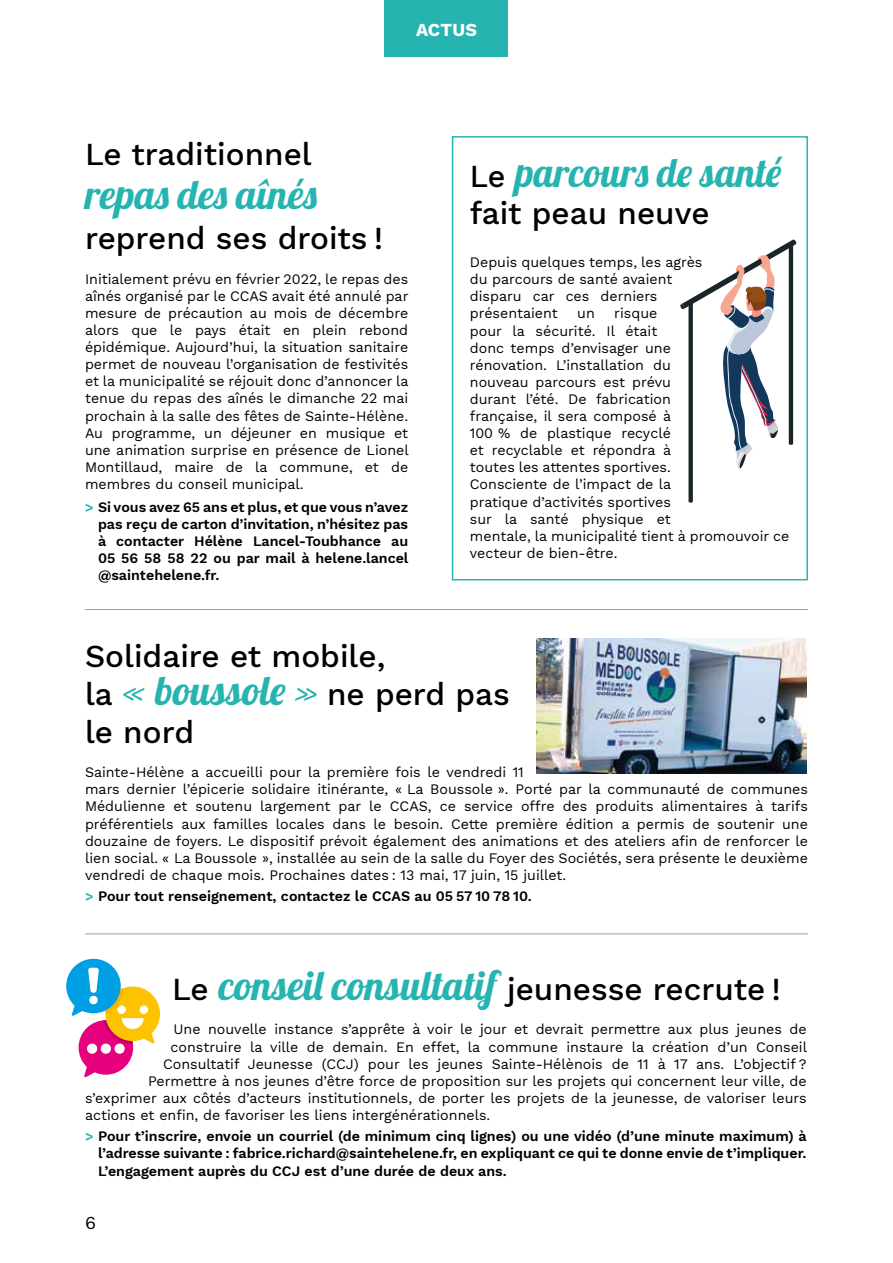
<style>
.page{position:relative;width:893px;height:1263px;background:#fff}
.page>*{position:absolute;margin:0;border:0;box-sizing:border-box;transform-origin:0 0}
.t1{font:40.5px "Lobster 1.4";letter-spacing:.03em;color:#26b4b0}
.t2{font:500 31.5px/37.8px "Work Sans";color:#000}
.t3{font:700 18px "Work Sans";letter-spacing:.01em;color:#fff}
.t4{font:18px "Work Sans";color:#000}
.t5{font:14.25px/17.1px "Work Sans";color:#000}
.t6{font:600 14.25px/17.1px "Work Sans";color:#000;text-align:justify}
.s1{color:#26b4b0}
.s2{font-family:"Work Sans";font-weight:500;font-size:31.5px;color:#000}
.s3{font-family:"Lobster 1.4";font-weight:400;font-size:40.5px;color:#26b4b0}
</style>
<div class="page">
<div style="left:452px;top:136px;width:356px;height:444px;border:2px solid #26b4b0"></div>
<div style="left:385px;top:0;width:123px;height:56px;background:#26b4b0"></div>
<svg style="left:680px;top:239px;width:116px;height:264px"></svg>
<hr style="left:85px;top:609px;width:723px;height:1px;background:#9d9d9c">
<hr style="left:85px;top:933px;width:723px;height:1px;background:#9d9d9c">
<img style="left:537px;top:638px;width:269px;height:135px">
<svg style="left:66px;top:959px;width:94px;height:118px"></svg>
<p class="t3" style="left:416px;top:16px;width:62px">ACTUS</p>
<h2 class="t2" style="left:85px;top:134px;width:228px">Le traditionnel</h2>
<h1 class="t1" style="left:85px;top:168px;width:233px">repas des aînés</h1>
<h2 class="t2" style="left:85px;top:219px;width:299px">reprend ses droits !</h2>
<p class="t5" style="left:85px;top:270px;width:325px;text-align:justify">Initialement prévu en février 2022, le repas des aînés organisé par le CCAS avait été annulé par mesure de précaution au mois de décembre alors que le pays était en plein rebond épidémique. Aujourd’hui, la situation sanitaire permet de nouveau l’organisation de festivités et la municipalité se réjouit donc d’annoncer la tenue du repas des aînés le dimanche 22 mai prochain à la salle des fêtes de Sainte-Hélène.<br>Au programme, un déjeuner en musique et une animation surprise en présence de Lionel Montillaud, maire de la commune, et de membres du conseil municipal.</p>
<p class="t6" style="left:98px;top:498px;width:312px;text-indent:-13px"><span class="s1">&gt;</span> Si vous avez 65 ans et plus, et que vous n’avez pas reçu de carton d’invitation, n’hésitez pas à contacter Hélène Lancel-Toubhance au 05 56 58 58 22 ou par mail à helene.lancel @saintehelene.fr.</p>
<h1 class="t1" style="left:470px;top:146px;width:313px"><span class="s2">Le</span> parcours de santé</h1>
<h2 class="t2" style="left:470px;top:194px;width:241px">fait peau neuve</h2>
<p class="t5" style="left:470px;top:253px;width:234px">Depuis quelques temps, les agrès du parcours de santé avaient disparu car ces derniers présentaient</p>
<p class="t5" style="left:470px;top:304px;width:321px;text-indent:144px">risque<br>pour la sécurité. Il était<br>donc temps d’envisager une<br>rénovation. L’installation du<br>nouveau parcours est prévu<br>durant l’été. De fabrication<br>française, il sera composé à<br>100 % de plastique recyclé<br>et recyclable et répondra à<br>toutes les attentes sportives.<br>Consciente de l’impact de la<br>pratique d’activités sportives<br>sur la santé physique et<br>mentale, la municipalité tient à promouvoir ce vecteur de bien-être.</p>
<p class="t5" style="left:577px;top:304px;width:19px">un</p>
<h2 class="t2" style="left:85px;top:636px;width:426px">Solidaire et mobile,<br>la <span class="s3">« boussole »</span> ne perd pas le nord</h2>
<p class="t5" style="left:85px;top:763px;width:724px">Sainte-Hélène a accueilli pour la première fois le vendredi 11<br>mars dernier l’épicerie solidaire itinérante, « La Boussole ». Porté par la communauté de communes Médulienne et soutenu largement par le CCAS, ce service offre des produits alimentaires à tarifs préférentiels aux familles locales dans le besoin. Cette première édition a permis de soutenir une douzaine de foyers. Le dispositif prévoit également des animations et des ateliers afin de renforcer le lien social. « La Boussole », installée au sein de la salle du Foyer des Sociétés, sera présente le deuxième vendredi de chaque mois. Prochaines dates : 13 mai, 17 juin, 15 juillet.</p>
<p class="t6" style="left:85px;top:887px;width:448px"><span class="s1">&gt;</span> Pour tout renseignement, contactez le CCAS au 05 57 10 78 10.</p>
<h2 class="t2" style="left:172px;top:969px;width:610px">Le <span class="s3">conseil consultatif</span> jeunesse recrute !</h2>
<p class="t5" style="left:174px;top:1020px;width:635px">Une nouvelle instance s’apprête à voir le jour et devrait permettre aux plus jeunes de</p>
<p class="t5" style="left:171px;top:1037px;width:638px">construire la ville de demain. En effet, la commune instaure la création d’un Conseil</p>
<p class="t5" style="left:163px;top:1055px;width:645px">Consultatif Jeunesse (CCJ) pour les jeunes Sainte-Hélènois de 11 à 17 ans. L’objectif ?</p>
<p class="t5" style="left:148px;top:1072px;width:660px">Permettre à nos jeunes d’être force de proposition sur les projets qui concernent leur ville, de</p>
<p class="t5" style="left:85px;top:1089px;width:723px">s’exprimer aux côtés d’acteurs institutionnels, de porter les projets de la jeunesse, de valoriser leurs</p>
<p class="t5" style="left:85px;top:1106px;width:407px">actions et enfin, de favoriser les liens intergénérationnels.</p>
<p class="t6" style="left:98px;top:1127px;width:710px;text-indent:-13px"><span class="s1">&gt;</span> Pour t’inscrire, envoie un courriel (de minimum cinq lignes) ou une vidéo (d’une minute maximum) à l’adresse suivante : fabrice.richard@saintehelene.fr, en expliquant ce qui te donne envie de t’impliquer.<br>L’engagement auprès du CCJ est d’une durée de deux ans.</p>
<p class="t4" style="left:85px;top:1209px;width:12px">6</p>
</div>
